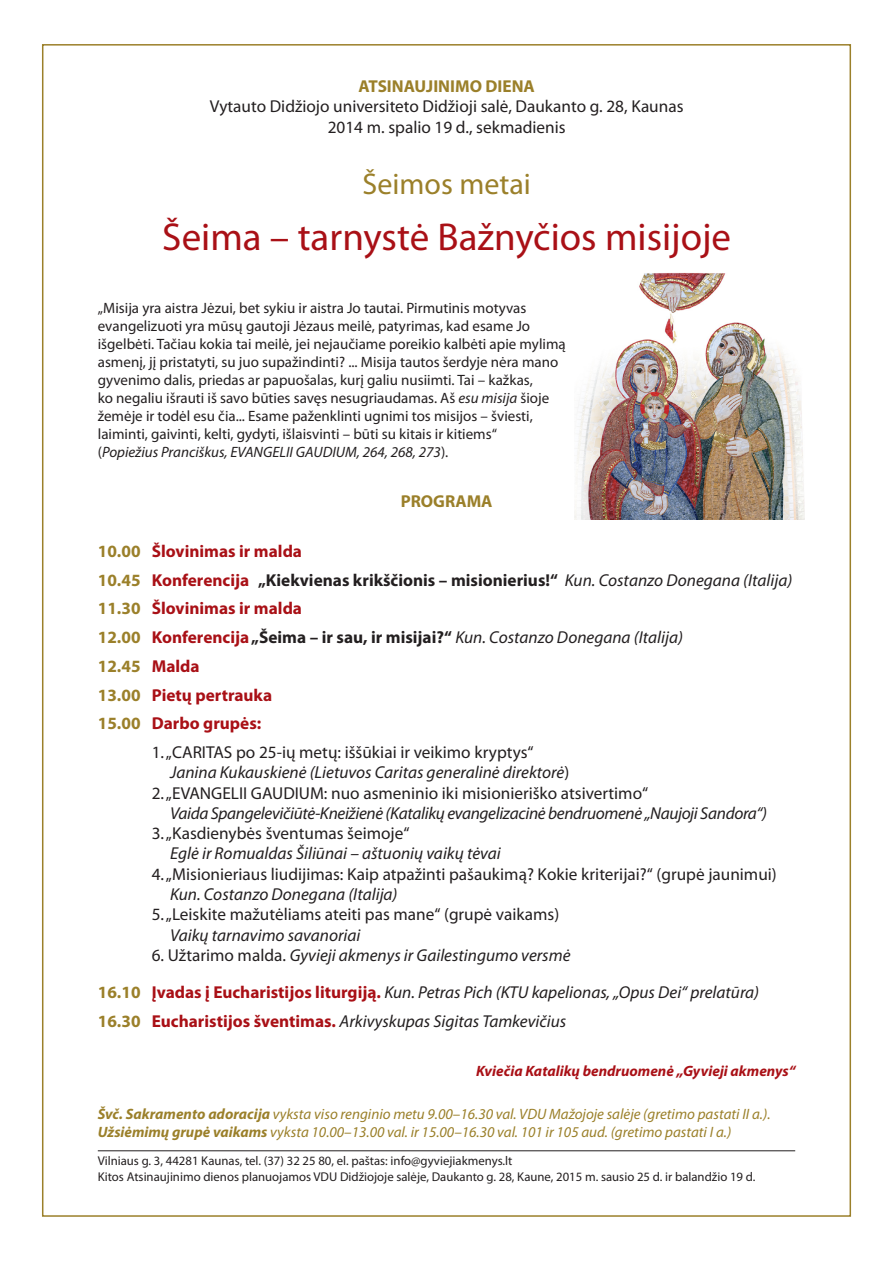
<style>
.page{position:relative;width:893px;height:1263px;background:#fff}
.page>*{position:absolute;margin:0;border:0;box-sizing:border-box;transform-origin:0 0}
.pav{font:39px "Myriad Pro";color:#a91016}
.pav-2{font:30px "Myriad Pro";color:#9b802a}
.tekstas{font:italic 17.25px/20.2px "Myriad Pro";color:#231f20}
.tekstas-2{font:17.25px/20.2px "Myriad Pro";color:#231f20}
.tekstas-3{font:italic 17.25px/20.2px "Myriad Pro";letter-spacing:-.02em;color:#231f20}
.tekstas-4{font:700 17.25px "Myriad Pro";color:#231f20}
.tekstas-5{font:700 17.25px "Myriad Pro";color:#a91016}
.tekstas-6{font:700 17.25px "Myriad Pro";color:#9b802a}
.tekstas-7{font:15px "Myriad Pro";color:#231f20}
.tekstas-8{font:italic 15px "Myriad Pro";color:#9b802a}
.tekstas-9{font:italic 15px "Myriad Pro";color:#231f20}
.kviečia{font:italic 700 15px "Myriad Pro";color:#a91016}
.tekstas-10{font:12.75px "Myriad Pro";color:#231f20}
.s1{font-style:italic}
.s2{font-style:normal}
.s3{color:#9b802a}
.s4{color:#a91016}
.s5{font-weight:400;font-style:italic}
.s6{font-weight:700;font-style:normal;color:#9b802a}
.s7{font-weight:700;font-style:normal;color:#a91016}
.s8{font-weight:700;font-style:normal}
.s9{font-weight:700}
</style>
<div class="page">
<hr style="left:98px;top:1150px;width:697px;height:1px;background:#231f20">
<img style="left:574px;top:273px;width:231px;height:247px">
<p class="tekstas-6" style="left:358px;top:75px;width:178px">ATSINAUJINIMO DIENA</p>
<p class="tekstas-2" style="left:210px;top:96px;width:475px">Vytauto Didžiojo universiteto Didžioji salė, Daukanto g. 28, Kaunas</p>
<p class="tekstas-2" style="left:328px;top:116px;width:239px">2014 m. spalio 19 d., sekmadienis</p>
<p class="pav-2" style="left:363px;top:166px;width:170px">Šeimos metai</p>
<p class="pav" style="left:162px;top:213px;width:570px">Šeima – tarnystė Bažnyčios misijoje</p>
<p class="tekstas-7" style="left:98px;top:299px;width:430px">„Misija yra aistra Jėzui, bet sykiu ir aistra Jo tautai. Pirmutinis motyvas</p>
<p class="tekstas-7" style="left:98px;top:317px;width:434px">evangelizuoti yra mūsų gautoji Jėzaus meilė, patyrimas, kad esame Jo</p>
<p class="tekstas-7" style="left:98px;top:335px;width:469px">išgelbėti. Tačiau kokia tai meilė, jei nejaučiame poreikio kalbėti apie mylimą</p>
<p class="tekstas-7" style="left:98px;top:353px;width:462px">asmenį, jį pristatyti, su juo supažindinti? ... Misija tautos šerdyje nėra mano</p>
<p class="tekstas-7" style="left:98px;top:371px;width:436px">gyvenimo dalis, priedas ar papuošalas, kurį galiu nusiimti. Tai – kažkas,</p>
<p class="tekstas-7" style="left:98px;top:389px;width:453px">ko negaliu išrauti iš savo būties savęs nesugriaudamas. Aš <span class="s1">esu misija</span> šioje</p>
<p class="tekstas-7" style="left:98px;top:407px;width:437px">žemėje ir todėl esu čia... Esame paženklinti ugnimi tos misijos – šviesti,</p>
<p class="tekstas-7" style="left:98px;top:425px;width:401px">laiminti, gaivinti, kelti, gydyti, išlaisvinti – būti su kitais ir kitiems“</p>
<p class="tekstas-9" style="left:98px;top:443px;width:352px"><span class="s2">(</span>Popiežius Pranciškus, EVANGELII GAUDIUM, 264, 268, 273<span class="s2">).</span></p>
<p class="tekstas-6" style="left:401px;top:490px;width:93px">PROGRAMA</p>
<p class="tekstas-5" style="left:98px;top:540px;width:206px"><span class="s3">10.00</span> Šlovinimas ir malda</p>
<p class="tekstas-4" style="left:98px;top:569px;width:696px"><span class="s3">10.45</span> <span class="s4">Konferencija</span> „Kiekvienas krikščionis – misionierius!“ <span class="s5">Kun. Costanzo Donegana (Italija)</span></p>
<p class="tekstas-5" style="left:98px;top:597px;width:206px"><span class="s3">11.30</span> Šlovinimas ir malda</p>
<p class="tekstas" style="left:98px;top:627px;width:587px"><span class="s6">12.00</span> <span class="s7">Konferencija</span> <span class="s8">„Šeima – ir sau, ir misijai?“</span> Kun. Costanzo Donegana (Italija)</p>
<p class="tekstas-6" style="left:98px;top:655px;width:103px">12.45 <span class="s4">Malda</span></p>
<p class="tekstas-5" style="left:98px;top:684px;width:176px"><span class="s3">13.00</span> Pietų pertrauka</p>
<p class="tekstas-5" style="left:98px;top:712px;width:165px"><span class="s3">15.00</span> Darbo grupės:</p>
<p class="tekstas" style="left:170px;top:742px;width:401px;text-indent:-18px"><span class="s2">1. „CARITAS po 25-ių metų: iššūkiai ir veikimo kryptys“<br></span>Janina Kukauskienė (Lietuvos Caritas generalinė direktorė<span class="s2">)</span></p>
<p class="tekstas-3" style="left:170px;top:782px;width:598px;text-indent:-18px"><span class="s2">2. „EVANGELII GAUDIUM: nuo asmeninio iki misionieriško atsivertimo“<br></span>Vaida Spangelevičiūtė-Kneižienė (Katalikų evangelizacinė bendruomenė „Naujoji Sandora“)</p>
<p class="tekstas" style="left:170px;top:823px;width:332px;text-indent:-18px"><span class="s2">3. „Kasdienybės šventumas šeimoje“<br></span>Eglė ir Romualdas Šiliūnai – aštuonių vaikų tėvai</p>
<p class="tekstas-2" style="left:170px;top:863px;width:608px;text-indent:-18px">4. „Misionieriaus liudijimas: Kaip atpažinti pašaukimą? Kokie kriterijai?“ (grupė jaunimui)<br><span class="s1">Kun. Costanzo Donegana (Italija)</span></p>
<p class="tekstas-2" style="left:170px;top:904px;width:391px;text-indent:-18px">5. „Leiskite mažutėliams ateiti pas mane“ (grupė vaikams)<br><span class="s1">Vaikų tarnavimo savanoriai</span></p>
<p class="tekstas" style="left:152px;top:944px;width:420px"><span class="s2">6. Užtarimo malda.</span> Gyvieji akmenys ir Gailestingumo versmė</p>
<p class="tekstas" style="left:98px;top:982px;width:663px"><span class="s6">16.10</span> <span class="s7">Įvadas į Eucharistijos liturgiją.</span> Kun. Petras Pich (KTU kapelionas, „Opus Dei“ prelatūra)</p>
<p class="tekstas" style="left:98px;top:1010px;width:470px"><span class="s6">16.30</span> <span class="s7">Eucharistijos šventimas.</span> Arkivyskupas Sigitas Tamkevičius</p>
<p class="kviečia" style="left:476px;top:1061px;width:321px">Kviečia Katalikų bendruomenė „Gyvieji akmenys“</p>
<p class="tekstas-8" style="left:98px;top:1105px;width:674px"><span class="s9">Švč. Sakramento adoracija</span> vyksta viso renginio metu 9.00–16.30 val. VDU Mažojoje salėje (gretimo pastati II a.).</p>
<p class="tekstas-8" style="left:98px;top:1123px;width:635px"><span class="s9">Užsiėmimų grupė vaikams</span> vyksta 10.00–13.00 val. ir 15.00–16.30 val. 101 ir 105 aud. (gretimo pastati I a.)</p>
<p class="tekstas-10" style="left:98px;top:1153px;width:416px">Vilniaus g. 3, 44281 Kaunas, tel. (37) 32 25 80, el. paštas: info@gyviejiakmenys.lt</p>
<p class="tekstas-10" style="left:98px;top:1168px;width:659px">Kitos Atsinaujinimo dienos planuojamos VDU Didžiojoje salėje, Daukanto g. 28, Kaune, 2015 m. sausio 25 d. ir balandžio 19 d.</p>
</div>
